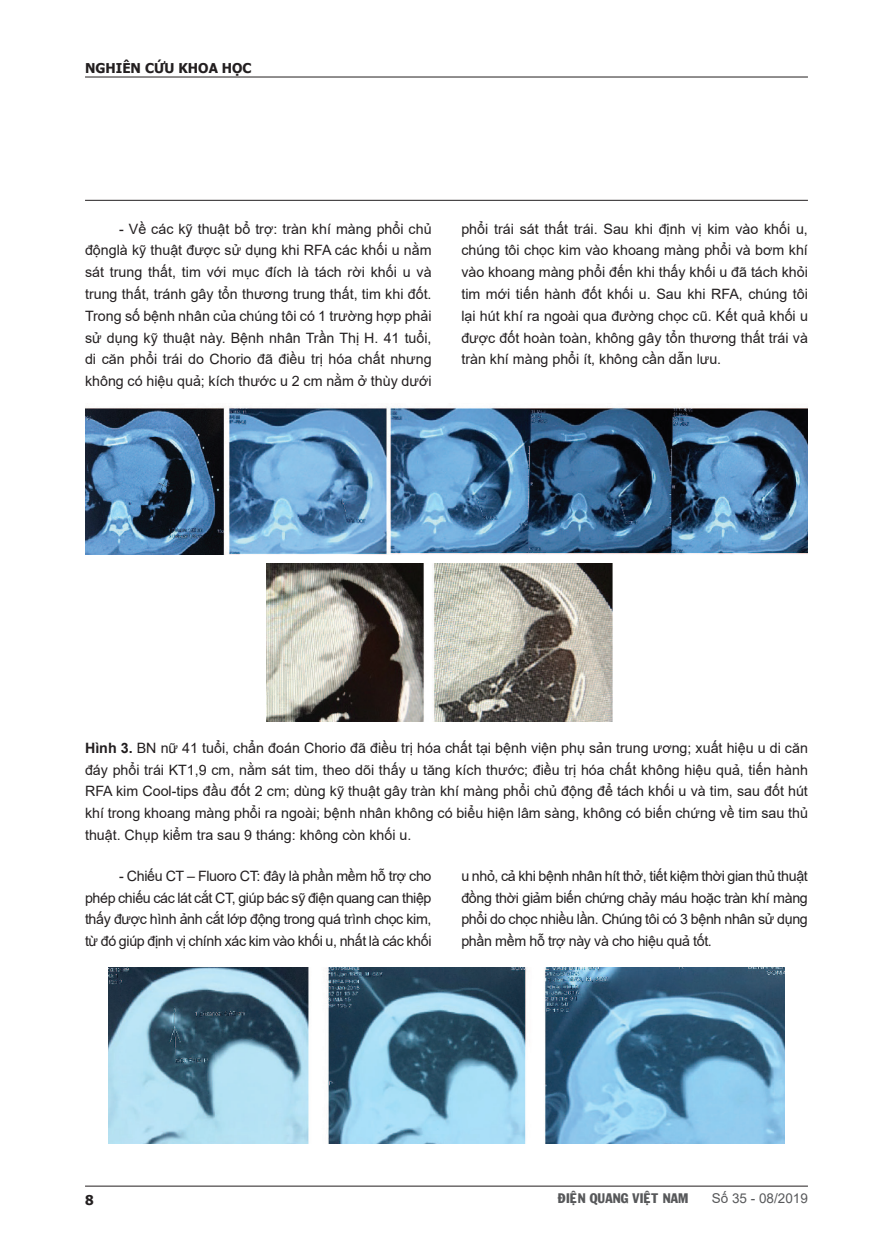
<style>
.page{position:relative;width:893px;height:1255px;background:#fff}
.page>*{position:absolute;margin:0;border:0;box-sizing:border-box;transform-origin:0 0}
.t1{font:14.25px/21.8px "Arial";color:#231f20;text-align:justify}
.t2{font:13.5px "VNI Franko";color:#57585a}
.t3{font:700 13.5px "Tahoma";color:#231f20}
.t4{font:13.5px "Arial";color:#57585a}
.s1{font-weight:700}
</style>
<div class="page">
<hr style="left:85px;top:1185px;width:723px;height:1px;background:#231f20">
<hr style="left:85px;top:77px;width:723px;height:1px;background:#231f20">
<hr style="left:85px;top:200px;width:723px;height:1px;background:#231f20">
<img style="left:85px;top:407px;width:723px;height:147px">
<img style="left:267px;top:563px;width:345px;height:158px">
<img style="left:108px;top:967px;width:676px;height:176px">
<p class="t3" style="left:85px;top:59px;width:168px">NGHIÊN CỨU KHOA HỌC</p>
<p class="t1" style="left:85px;top:218px;width:348px;text-indent:34px">- Về các kỹ thuật bổ trợ: tràn khí màng phổi chủ độnglà kỹ thuật được sử dụng khi RFA các khối u nằm sát trung thất, tim với mục đích là tách rời khối u và trung thất, tránh gây tổn thương trung thất, tim khi đốt.<br>Trong số bệnh nhân của chúng tôi có 1 trường hợp phải sử dụng kỹ thuật này. Bệnh nhân Trần Thị H. 41 tuổi, di căn phổi trái do Chorio đã điều trị hóa chất nhưng không có hiệu quả; kích thước u 2 cm nằm ở thùy dưới</p>
<p class="t1" style="left:461px;top:218px;width:348px">phổi trái sát thất trái. Sau khi định vị kim vào khối u, chúng tôi chọc kim vào khoang màng phổi và bơm khí vào khoang màng phổi đến khi thấy khối u đã tách khỏi tim mới tiến hành đốt khối u. Sau khi RFA, chúng tôi lại hút khí ra ngoài qua đường chọc cũ. Kết quả khối u được đốt hoàn toàn, không gây tổn thương thất trái và tràn khí màng phổi ít, không cần dẫn lưu.</p>
<p class="t1" style="left:85px;top:736px;width:724px"><span class="s1">Hình 3.</span> BN nữ 41 tuổi, chẩn đoán Chorio đã điều trị hóa chất tại bệnh viện phụ sản trung ương; xuất hiệu u di căn đáy phổi trái KT1,9 cm, nằm sát tim, theo dõi thấy u tăng kích thước; điều trị hóa chất không hiệu quả, tiến hành RFA kim Cool-tips đầu đốt 2 cm; dùng kỹ thuật gây tràn khí màng phổi chủ động để tách khối u và tim, sau đốt hút khí trong khoang màng phổi ra ngoài; bệnh nhân không có biểu hiện lâm sàng, không có biến chứng về tim sau thủ thuật. Chụp kiểm tra sau 9 tháng: không còn khối u.</p>
<p class="t1" style="left:85px;top:864px;width:348px;text-indent:34px">- Chiếu CT – Fluoro CT: đây là phần mềm hỗ trợ cho phép chiếu các lát cắt CT, giúp bác sỹ điện quang can thiệp thấy được hình ảnh cắt lớp động trong quá trình chọc kim, từ đó giúp định vị chính xác kim vào khối u, nhất là các khối</p>
<p class="t1" style="left:461px;top:864px;width:348px">u nhỏ, cả khi bệnh nhân hít thở, tiết kiệm thời gian thủ thuật đồng thời giảm biến chứng chảy máu hoặc tràn khí màng phổi do chọc nhiều lần. Chúng tôi có 3 bệnh nhân sử dụng phần mềm hỗ trợ này và cho hiệu quả tốt.</p>
<p class="t3" style="left:85px;top:1190px;width:10px">8</p>
<p class="t2" style="left:558px;top:1187px;width:132px">ÑIEÄN QUANG VIEÄT NAM</p>
<p class="t4" style="left:712px;top:1188px;width:98px">Số 35 - 08/2019</p>
</div>
